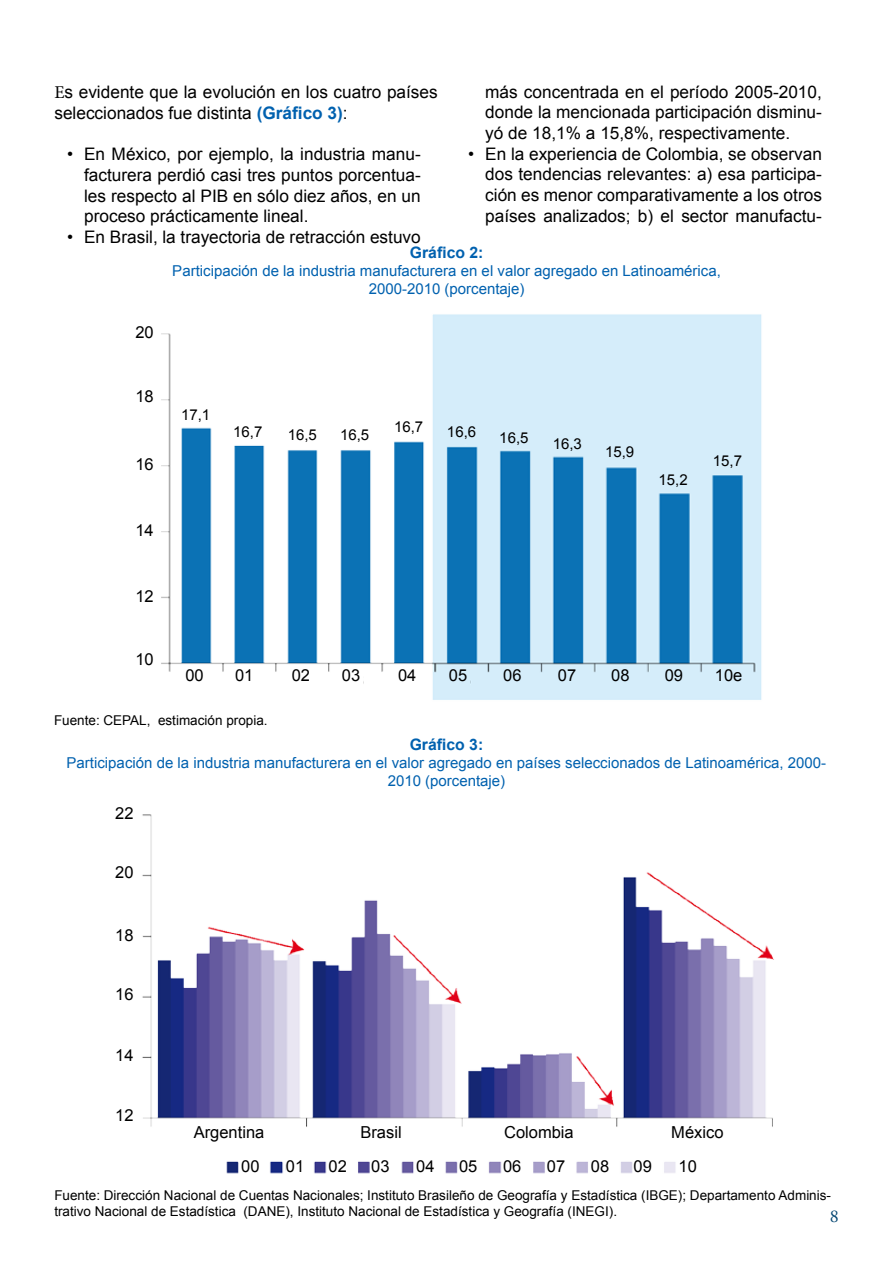
<style>
.page{position:relative;width:893px;height:1263px;background:#fff}
.page>*{position:absolute;margin:0;border:0;box-sizing:border-box;transform-origin:0 0}
.t1{font:18px "Adobe Garamond Pro";color:#004470}
.t2{font:17.25px/20.7px "Arial";color:#000;text-align:justify}
.t3{font:16.5px "Arial";color:#000}
.t4{font:700 15.75px "Arial";color:#0061af}
.t5{font:15px/18px "Arial";color:#0061af;text-align:center}
.t6{font:15px "Arial";color:#000}
.t7{font:13.5px/16.2px "Arial";color:#000}
.s1{font-family:"Minion Pro";font-size:18px}
.s2{font-weight:700;color:#0061af}
</style>
<div class="page">
<img style="left:142px;top:814px;width:632px;height:360px">
<div style="left:187px;top:1126px;width:85px;height:18px;background:#fff"></div>
<div style="left:339px;top:1126px;width:85px;height:18px;background:#fff"></div>
<div style="left:496px;top:1126px;width:85px;height:18px;background:#fff"></div>
<div style="left:655px;top:1126px;width:85px;height:18px;background:#fff"></div>
<div style="left:241px;top:1159px;width:21px;height:16px;background:#fff"></div>
<div style="left:286px;top:1159px;width:21px;height:16px;background:#fff"></div>
<div style="left:329px;top:1159px;width:21px;height:16px;background:#fff"></div>
<div style="left:371px;top:1159px;width:21px;height:16px;background:#fff"></div>
<div style="left:416px;top:1159px;width:21px;height:16px;background:#fff"></div>
<div style="left:459px;top:1159px;width:21px;height:16px;background:#fff"></div>
<div style="left:503px;top:1159px;width:21px;height:16px;background:#fff"></div>
<div style="left:547px;top:1159px;width:21px;height:16px;background:#fff"></div>
<div style="left:591px;top:1159px;width:21px;height:16px;background:#fff"></div>
<div style="left:634px;top:1159px;width:21px;height:16px;background:#fff"></div>
<div style="left:679px;top:1159px;width:21px;height:16px;background:#fff"></div>
<img style="left:161px;top:314px;width:601px;height:386px">
<div style="left:185px;top:669px;width:22px;height:22px;background:#fff"></div>
<div style="left:235px;top:669px;width:21px;height:22px;background:#fff"></div>
<div style="left:292px;top:669px;width:21px;height:22px;background:#fff"></div>
<div style="left:342px;top:669px;width:21px;height:22px;background:#fff"></div>
<div style="left:398px;top:669px;width:21px;height:22px;background:#fff"></div>
<div style="left:449px;top:669px;width:21px;height:22px;background:#d5edfa"></div>
<div style="left:503px;top:669px;width:21px;height:22px;background:#d5edfa"></div>
<div style="left:558px;top:669px;width:21px;height:22px;background:#d5edfa"></div>
<div style="left:611px;top:669px;width:21px;height:22px;background:#d5edfa"></div>
<div style="left:665px;top:669px;width:21px;height:22px;background:#d5edfa"></div>
<div style="left:715px;top:669px;width:29px;height:22px;background:#d5edfa"></div>
<div style="left:179px;top:409px;width:33px;height:17px;background:#fff"></div>
<div style="left:232px;top:426px;width:32px;height:17px;background:#fff"></div>
<div style="left:286px;top:429px;width:32px;height:17px;background:#fff"></div>
<div style="left:338px;top:429px;width:33px;height:17px;background:#fff"></div>
<div style="left:392px;top:421px;width:33px;height:17px;background:#fff"></div>
<div style="left:445px;top:426px;width:33px;height:17px;background:#d5edfa"></div>
<div style="left:498px;top:432px;width:32px;height:17px;background:#d5edfa"></div>
<div style="left:551px;top:438px;width:32px;height:17px;background:#d5edfa"></div>
<div style="left:604px;top:446px;width:32px;height:17px;background:#d5edfa"></div>
<div style="left:657px;top:474px;width:32px;height:17px;background:#d5edfa"></div>
<div style="left:711px;top:455px;width:33px;height:17px;background:#d5edfa"></div>
<p class="t2" style="left:485px;top:81px;width:338px">más concentrada en el período 2005-2010, donde la mencionada participación disminu&shy;yó de 18,1% a 15,8%, respectivamente.</p>
<p class="t2" style="left:485px;top:143px;width:338px;text-indent:-17px">• En la experiencia de Colombia, se observan dos tendencias relevantes: a) esa participa&shy;ción es menor comparativamente a los otros países analizados; b) el sector manufactu-</p>
<p class="t2" style="left:54px;top:82px;width:385px"><span class="s1">E</span>s evidente que la evolución en los cuatro países seleccionados fue distinta <span class="s2">(Gráfico 3)</span>:</p>
<p class="t2" style="left:84px;top:144px;width:338px;text-indent:-17px">• En México, por ejemplo, la industria manu&shy;facturera perdió casi tres puntos porcentua&shy;les respecto al PIB en sólo diez años, en un proceso prácticamente lineal.</p>
<p class="t2" style="left:67px;top:227px;width:355px">• En Brasil, la trayectoria de retracción estuvo</p>
<p class="t4" style="left:410px;top:243px;width:75px">Gráfico 2:</p>
<p class="t5" style="left:172px;top:262px;width:550px">Participación de la industria manufacturera en el valor agregado en Latinoamérica,<br>2000-2010 (porcentaje)</p>
<p class="t3" style="left:135px;top:321px;width:20px">20</p>
<p class="t3" style="left:135px;top:386px;width:20px">18</p>
<p class="t3" style="left:135px;top:454px;width:20px">16</p>
<p class="t3" style="left:135px;top:519px;width:20px">14</p>
<p class="t3" style="left:135px;top:585px;width:20px">12</p>
<p class="t3" style="left:135px;top:648px;width:20px">10</p>
<p class="t6" style="left:181px;top:405px;width:31px">17,1</p>
<p class="t6" style="left:233px;top:422px;width:31px">16,7</p>
<p class="t6" style="left:288px;top:425px;width:31px">16,5</p>
<p class="t6" style="left:340px;top:425px;width:31px">16,5</p>
<p class="t6" style="left:394px;top:417px;width:31px">16,7</p>
<p class="t6" style="left:447px;top:422px;width:31px">16,6</p>
<p class="t6" style="left:499px;top:427px;width:31px">16,5</p>
<p class="t6" style="left:553px;top:434px;width:31px">16,3</p>
<p class="t6" style="left:605px;top:442px;width:31px">15,9</p>
<p class="t6" style="left:659px;top:469px;width:31px">15,2</p>
<p class="t6" style="left:713px;top:451px;width:31px">15,7</p>
<p class="t3" style="left:185px;top:664px;width:20px">00</p>
<p class="t3" style="left:235px;top:664px;width:20px">01</p>
<p class="t3" style="left:292px;top:664px;width:20px">02</p>
<p class="t3" style="left:342px;top:664px;width:20px">03</p>
<p class="t3" style="left:398px;top:664px;width:20px">04</p>
<p class="t3" style="left:449px;top:665px;width:20px">05</p>
<p class="t3" style="left:503px;top:665px;width:20px">06</p>
<p class="t3" style="left:558px;top:664px;width:20px">07</p>
<p class="t3" style="left:611px;top:665px;width:20px">08</p>
<p class="t3" style="left:665px;top:664px;width:20px">09</p>
<p class="t3" style="left:715px;top:664px;width:29px">10e</p>
<p class="t7" style="left:54px;top:712px;width:215px">Fuente: CEPAL, estimación propia.</p>
<p class="t4" style="left:410px;top:734px;width:75px">Gráfico 3:</p>
<p class="t5" style="left:67px;top:754px;width:761px">Participación de la industria manufacturera en el valor agregado en países seleccionados de Latinoamérica, 2000-<br>2010 (porcentaje)</p>
<p class="t3" style="left:115px;top:802px;width:20px">22</p>
<p class="t3" style="left:115px;top:861px;width:20px">20</p>
<p class="t3" style="left:115px;top:924px;width:20px">18</p>
<p class="t3" style="left:115px;top:983px;width:20px">16</p>
<p class="t3" style="left:115px;top:1044px;width:20px">14</p>
<p class="t3" style="left:115px;top:1104px;width:20px">12</p>
<p class="t3" style="left:194px;top:1121px;width:72px">Argentina</p>
<p class="t3" style="left:360px;top:1121px;width:43px">Brasil</p>
<p class="t3" style="left:504px;top:1121px;width:71px">Colombia</p>
<p class="t3" style="left:671px;top:1121px;width:54px">México</p>
<p class="t3" style="left:241px;top:1155px;width:20px">00</p>
<p class="t3" style="left:286px;top:1155px;width:20px">01</p>
<p class="t3" style="left:329px;top:1155px;width:20px">02</p>
<p class="t3" style="left:371px;top:1155px;width:20px">03</p>
<p class="t3" style="left:416px;top:1155px;width:20px">04</p>
<p class="t3" style="left:459px;top:1155px;width:20px">05</p>
<p class="t3" style="left:503px;top:1155px;width:20px">06</p>
<p class="t3" style="left:547px;top:1155px;width:20px">07</p>
<p class="t3" style="left:591px;top:1155px;width:20px">08</p>
<p class="t3" style="left:634px;top:1155px;width:20px">09</p>
<p class="t3" style="left:679px;top:1155px;width:20px">10</p>
<p class="t7" style="left:54px;top:1187px;width:778px">Fuente: Dirección Nacional de Cuentas Nacionales; Instituto Brasileño de Geografía y Estadística (IBGE); Departamento Adminis&shy;trativo Nacional de Estadística (DANE), Instituto Nacional de Estadística y Geografía (INEGI).</p>
<p class="t1" style="left:830px;top:1205px;width:10px">8</p>
</div>
